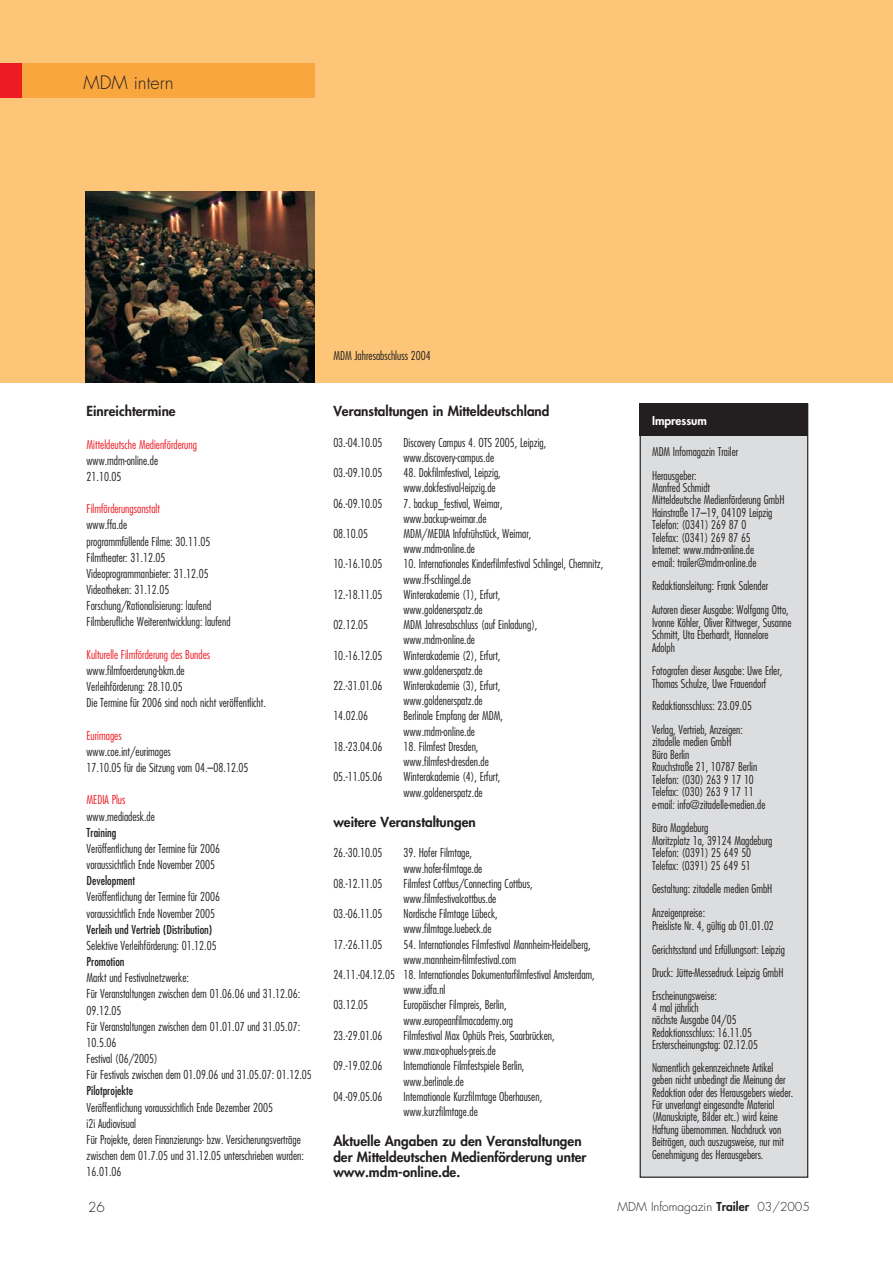
<style>
.page{position:relative;width:893px;height:1263px;background:#fff}
.page>*{position:absolute;margin:0;border:0;box-sizing:border-box;transform-origin:0 0}
.t1{font:300 18px "Futura";color:#231f20}
.t2{font:800 13.5px/15.1px "Futura";color:#231f20}
.t3{font:300 13.5px "Futura";color:#231f20}
.t4{font:300 condensed 12px/16.2px "Futura";color:#231f20}
.t5{font:300 condensed 12px "Futura";color:#ed1c24}
.t6{font:condensed 12px "Futura";color:#231f20}
.t7{font:300 12px "Futura";color:#231f20}
.t8{font:300 condensed 11.85px/12.5px "Futura";color:#231f20}
.t9{font:800 11.85px "Futura";color:#fff}
.s1{font-weight:800}
</style>
<div class="page">
<div style="left:0;top:0;width:892px;height:383px;background:#fdc578"></div>
<div style="left:0;top:64px;width:315px;height:34px;background:#faa63f"></div>
<div style="left:0;top:64px;width:21px;height:34px;background:#ed1c24"></div>
<div style="left:640px;top:405px;width:167px;height:772px;background:#dcddde"></div>
<div style="left:639px;top:403px;width:169px;height:775px;border:1px solid #231f20"></div>
<div style="left:639px;top:403px;width:169px;height:33px;background:#231f20"></div>
<img style="left:85px;top:191px;width:230px;height:192px">
<h1 class="t1" style="left:84px;top:74px;width:92px">MDM intern</h1>
<p class="t2" style="left:87px;top:405px;width:91px">Einreichtermine</p>
<p class="t5" style="left:87px;top:439px;width:112px">Mitteldeutsche Medienförderung</p>
<p class="t4" style="left:87px;top:453px;width:73px">www.mdm-online.de<br>21.10.05</p>
<p class="t5" style="left:87px;top:504px;width:75px">Filmförderungsanstalt</p>
<p class="t4" style="left:87px;top:518px;width:145px">www.ffa.de<br>programmfüllende Filme: 30.11.05<br>Filmtheater: 31.12.05<br>Videoprogrammanbieter: 31.12.05<br>Videotheken: 31.12.05<br>Forschung/Rationalisierung: laufend<br>Filmberufliche Weiterentwicklung: laufend</p>
<p class="t5" style="left:87px;top:649px;width:125px">Kulturelle Filmförderung des Bundes</p>
<p class="t4" style="left:87px;top:663px;width:181px">www.filmfoerderung-bkm.de<br>Verleihförderung: 28.10.05<br>Die Termine für 2006 sind noch nicht veröffentlicht.</p>
<p class="t5" style="left:87px;top:730px;width:37px">Eurimages</p>
<p class="t4" style="left:87px;top:744px;width:163px">www.coe.int/eurimages<br>17.10.05 für die Sitzung vom 04.–08.12.05</p>
<p class="t5" style="left:87px;top:795px;width:40px">MEDIA Plus</p>
<p class="t4" style="left:87px;top:809px;width:70px">www.mediadesk.de</p>
<p class="t6" style="left:87px;top:827px;width:31px">Training</p>
<p class="t4" style="left:87px;top:841px;width:135px">Veröffentlichung der Termine für 2006 voraussichtlich Ende November 2005</p>
<p class="t6" style="left:87px;top:875px;width:50px">Development</p>
<p class="t4" style="left:87px;top:890px;width:135px">Veröffentlichung der Termine für 2006 voraussichtlich Ende November 2005</p>
<p class="t6" style="left:87px;top:924px;width:127px">Verleih und Vertrieb (Distribution)</p>
<p class="t4" style="left:87px;top:938px;width:132px">Selektive Verleihförderung: 01.12.05</p>
<p class="t6" style="left:87px;top:956px;width:39px">Promotion</p>
<p class="t4" style="left:87px;top:971px;width:227px">Markt und Festivalnetzwerke:<br>Für Veranstaltungen zwischen dem 01.06.06 und 31.12.06:<br>09.12.05<br>Für Veranstaltungen zwischen dem 01.01.07 und 31.05.07:<br>10.5.06<br>Festival (06/2005)<br>Für Festivals zwischen dem 01.09.06 und 31.05.07: 01.12.05</p>
<p class="t6" style="left:87px;top:1085px;width:48px">Pilotprojekte</p>
<p class="t4" style="left:87px;top:1100px;width:219px">Veröffentlichung voraussichtlich Ende Dezember 2005<br>i2i Audiovisual<br>Für Projekte, deren Finanzierungs- bzw. Versicherungsverträge zwischen dem 01.7.05 und 31.12.05 unterschrieben wurden:<br>16.01.06</p>
<p class="t4" style="left:333px;top:348px;width:99px">MDM Jahresabschluss 2004</p>
<p class="t2" style="left:333px;top:405px;width:218px">Veranstaltungen in Mitteldeutschland</p>
<p class="t4" style="left:333px;top:435px;width:51px">03.-04.10.05</p>
<p class="t4" style="left:403px;top:436px;width:144px;line-height:15.1px">Discovery Campus 4. OTS 2005, Leipzig, www.discovery-campus.de</p>
<p class="t4" style="left:333px;top:465px;width:51px">03.-09.10.05</p>
<p class="t4" style="left:403px;top:466px;width:99px;line-height:15.1px">48. Dokfilmfestival, Leipzig, www.dokfestival-leipzig.de</p>
<p class="t4" style="left:333px;top:496px;width:51px">06.-09.10.05</p>
<p class="t4" style="left:403px;top:496px;width:100px;line-height:15.1px">7. backup_festival, Weimar, www.backup-weimar.de</p>
<p class="t4" style="left:333px;top:526px;width:36px">08.10.05</p>
<p class="t4" style="left:403px;top:527px;width:129px;line-height:15.1px">MDM/MEDIA Infofrühstück, Weimar, www.mdm-online.de</p>
<p class="t4" style="left:333px;top:557px;width:51px">10.-16.10.05</p>
<p class="t4" style="left:403px;top:557px;width:201px;line-height:15.1px">10. Internationales Kinderfilmfestival Schlingel, Chemnitz, www.ff-schlingel.de</p>
<p class="t4" style="left:333px;top:587px;width:51px">12.-18.11.05</p>
<p class="t4" style="left:403px;top:588px;width:98px;line-height:15.1px">Winterakademie (1), Erfurt, www.goldenerspatz.de</p>
<p class="t4" style="left:333px;top:618px;width:36px">02.12.05</p>
<p class="t4" style="left:403px;top:618px;width:135px;line-height:15.1px">MDM Jahresabschluss (auf Einladung), www.mdm-online.de</p>
<p class="t4" style="left:333px;top:648px;width:51px">10.-16.12.05</p>
<p class="t4" style="left:403px;top:648px;width:98px;line-height:15.1px">Winterakademie (2), Erfurt, www.goldenerspatz.de</p>
<p class="t4" style="left:333px;top:678px;width:51px">22.-31.01.06</p>
<p class="t4" style="left:403px;top:679px;width:98px;line-height:15.1px">Winterakademie (3), Erfurt, www.goldenerspatz.de</p>
<p class="t4" style="left:333px;top:709px;width:36px">14.02.06</p>
<p class="t4" style="left:403px;top:709px;width:101px;line-height:15.1px">Berlinale Empfang der MDM, www.mdm-online.de</p>
<p class="t4" style="left:333px;top:739px;width:51px">18.-23.04.06</p>
<p class="t4" style="left:403px;top:740px;width:87px;line-height:15.1px">18. Filmfest Dresden, www.filmfest-dresden.de</p>
<p class="t4" style="left:333px;top:770px;width:51px">05.-11.05.06</p>
<p class="t4" style="left:403px;top:770px;width:98px;line-height:15.1px">Winterakademie (4), Erfurt, www.goldenerspatz.de</p>
<p class="t2" style="left:333px;top:815px;width:144px">weitere Veranstaltungen</p>
<p class="t4" style="left:333px;top:846px;width:51px">26.-30.10.05</p>
<p class="t4" style="left:403px;top:846px;width:80px;line-height:15.1px">39. Hofer Filmtage, www.hofer-filmtage.de</p>
<p class="t4" style="left:333px;top:876px;width:51px">08.-12.11.05</p>
<p class="t4" style="left:403px;top:877px;width:130px;line-height:15.1px">Filmfest Cottbus/Connecting Cottbus, www.filmfestivalcottbus.de</p>
<p class="t4" style="left:333px;top:906px;width:51px">03.-06.11.05</p>
<p class="t4" style="left:403px;top:907px;width:96px;line-height:15.1px">Nordische Filmtage Lübeck, www.filmtage.luebeck.de</p>
<p class="t4" style="left:333px;top:937px;width:51px">17.-26.11.05</p>
<p class="t4" style="left:403px;top:937px;width:188px">54. Internationales Filmfestival Mannheim-Heidelberg,</p>
<p class="t4" style="left:403px;top:952px;width:114px">www.mannheim-filmfestival.com</p>
<p class="t4" style="left:333px;top:967px;width:263px">24.11.-04.12.05 18. Internationales Dokumentarfilmfestival Amsterdam,</p>
<p class="t4" style="left:403px;top:983px;width:43px">www.idfa.nl</p>
<p class="t4" style="left:333px;top:998px;width:36px">03.12.05</p>
<p class="t4" style="left:403px;top:998px;width:111px;line-height:15.1px">Europäischer Filmpreis, Berlin, www.europeanfilmacademy.org</p>
<p class="t4" style="left:333px;top:1028px;width:51px">23.-29.01.06</p>
<p class="t4" style="left:403px;top:1029px;width:153px;line-height:15.1px">Filmfestival Max Ophüls Preis, Saarbrücken, www.max-ophuels-preis.de</p>
<p class="t4" style="left:333px;top:1059px;width:51px">09.-19.02.06</p>
<p class="t4" style="left:403px;top:1059px;width:122px;line-height:15.1px">Internationale Filmfestspiele Berlin, www.berlinale.de</p>
<p class="t4" style="left:333px;top:1089px;width:51px">04.-09.05.06</p>
<p class="t4" style="left:403px;top:1090px;width:140px;line-height:15.1px">Internationale Kurzfilmtage Oberhausen, www.kurzfilmtage.de</p>
<p class="t2" style="left:333px;top:1135px;width:255px">Aktuelle Angaben zu den Veranstaltungen der Mitteldeutschen Medienförderung unter www.mdm-online.de.</p>
<p class="t9" style="left:652px;top:415px;width:57px">Impressum</p>
<p class="t8" style="left:652px;top:440px;width:88px;line-height:23.9px">MDM Infomagazin Trailer<br>Herausgeber:</p>
<p class="t8" style="left:652px;top:482px;width:134px">Manfred Schmidt<br>Mitteldeutsche Medienförderung GmbH<br>Hainstraße 17–19, 04109 Leipzig<br>Telefon: (0341) 269 87 0<br>Telefax: (0341) 269 87 65<br>Internet: www.mdm-online.de<br>e-mail: trailer@mdm-online.de</p>
<p class="t8" style="left:652px;top:575px;width:138px;line-height:23.9px">Redaktionsleitung: Frank Salender<br>Autoren dieser Ausgabe: Wolfgang Otto,</p>
<p class="t8" style="left:652px;top:617px;width:141px">Ivonne Köhler, Oliver Rittweger, Susanne<br>Schmitt, Uta Eberhardt, Hannelore<br>Adolph</p>
<p class="t8" style="left:652px;top:666px;width:132px">Fotografen dieser Ausgabe: Uwe Erler,<br>Thomas Schulze, Uwe Frauendorf</p>
<p class="t8" style="left:652px;top:695px;width:102px;line-height:23.9px">Redaktionsschluss: 23.09.05<br>Verlag, Vertrieb, Anzeigen:</p>
<p class="t8" style="left:652px;top:737px;width:115px">zitadelle medien GmbH<br>Büro Berlin<br>Rauchstraße 21, 10787 Berlin<br>Telefon: (030) 263 9 17 10<br>Telefax: (030) 263 9 17 11 e-mail: info@zitadelle-medien.de</p>
<p class="t8" style="left:652px;top:823px;width:122px">Büro Magdeburg<br>Moritzplatz 1a, 39124 Magdeburg<br>Telefon: (0391) 25 649 50<br>Telefax: (0391) 25 649 51</p>
<p class="t8" style="left:652px;top:878px;width:122px;line-height:23.9px">Gestaltung: zitadelle medien GmbH<br>Anzeigenpreise:</p>
<p class="t8" style="left:652px;top:914px;width:134px;line-height:23.9px">Preisliste Nr. 4, gültig ab 01.01.02<br>Gerichtsstand und Erfüllungsort: Leipzig<br>Druck: Jütte-Messedruck Leipzig GmbH</p>
<p class="t8" style="left:652px;top:990px;width:107px">Erscheinungsweise:<br>4 mal jährlich<br>nächste Ausgabe 04/05<br>Redaktionsschluss: 16.11.05<br>Ersterscheinungstag: 02.12.05</p>
<p class="t8" style="left:652px;top:1062px;width:143px">Namentlich gekennzeichnete Artikel geben nicht unbedingt die Meinung der Redaktion oder des Herausgebers wieder.<br>Für unverlangt eingesandte Material (Manuskripte, Bilder etc.) wird keine Haftung übernommen. Nachdruck von Beiträgen, auch auszugsweise, nur mit Genehmigung des Herausgebers.</p>
<p class="t3" style="left:88px;top:1201px;width:18px">26</p>
<p class="t7" style="left:617px;top:1201px;width:194px">MDM Infomagazin <span class="s1">Trailer</span> 03/2005</p>
</div>
